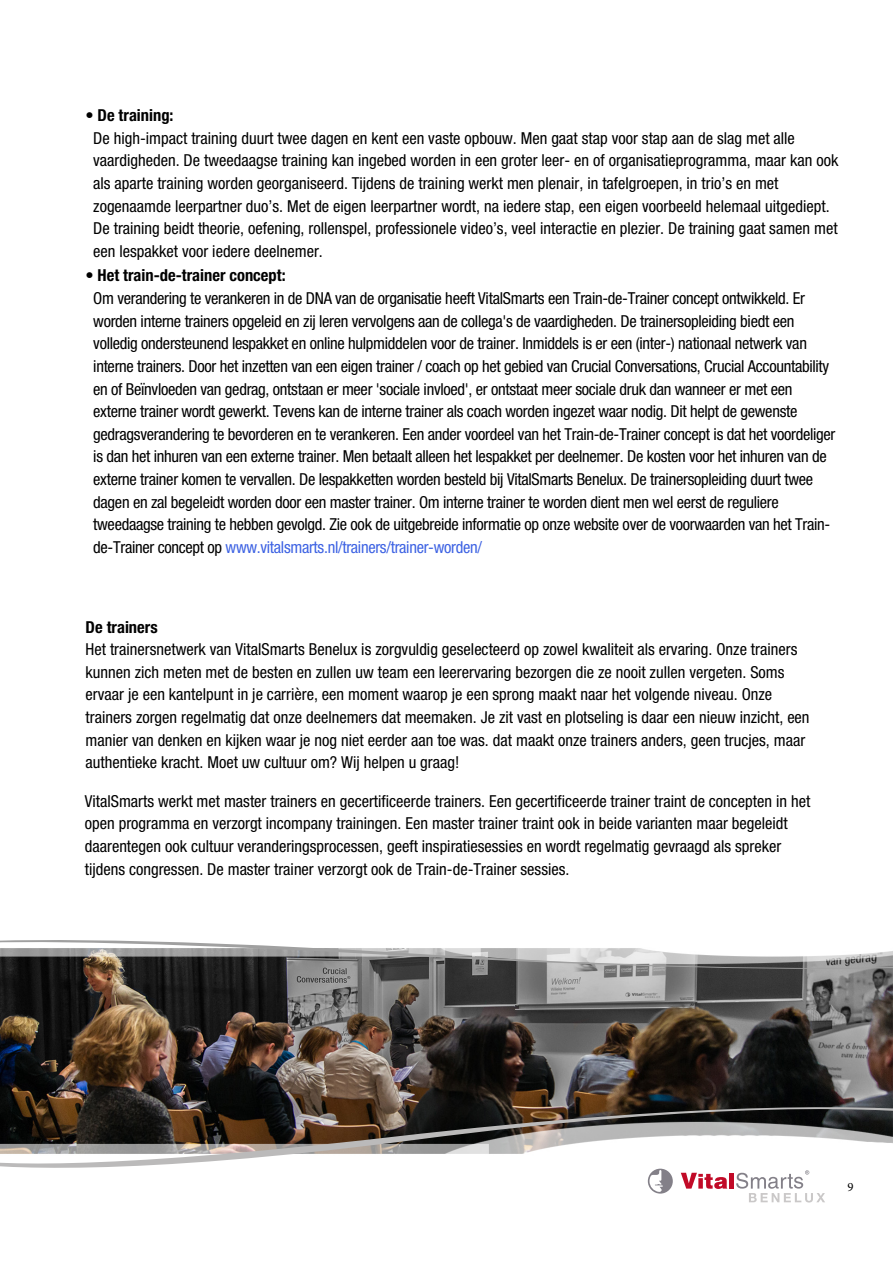
<style>
.page{position:relative;width:893px;height:1263px;background:#fff}
.page>*{position:absolute;margin:0;border:0;box-sizing:border-box;transform-origin:0 0}
.t1{font:condensed 16.5px/22.6px "Helvetica Neue LT Std";color:#000}
.t2{font:condensed 16.5px/22.6px "Helvetica Neue LT Std";letter-spacing:-.02em;color:#000}
.t3{font:700 condensed 16.5px "Helvetica Neue LT Std";color:#000}
.t4{font:12.75px "Minion Pro";color:#000}
.s1{font-weight:700}
.s2{color:#3e63e3}
</style>
<div class="page">
<img style="left:0;top:972px;width:892px;height:231px">
<div style="left:648px;top:1169px;width:25px;height:24px;background:#838088;border-radius:50%"></div>
<svg style="left:649px;top:1177px;width:14px;height:15px"></svg>
<svg style="left:681px;top:1177px;width:46px;height:12px"></svg>
<div style="left:729px;top:1173px;width:5px;height:15px;background:#c10a27"></div>
<svg style="left:736px;top:1177px;width:89px;height:25px"></svg>
<svg style="left:0;top:1100px;width:893px;height:77px"></svg>
<svg style="left:0;top:940px;width:892px;height:32px"></svg>
<p class="t1" style="left:93px;top:104px;width:746px;text-indent:-8px">• <span class="s1">De training:<br></span>De high-impact training duurt twee dagen en kent een vaste opbouw. Men gaat stap voor stap aan de slag met alle vaardigheden. De tweedaagse training kan ingebed worden in een groter leer- en of organisatieprogramma, maar kan ook als aparte training worden georganiseerd. Tijdens de training werkt men plenair, in tafelgroepen, in trio’s en met zogenaamde leerpartner duo’s. Met de eigen leerpartner wordt, na iedere stap, een eigen voorbeeld helemaal uitgediept.<br>De training beidt theorie, oefening, rollenspel, professionele video’s, veel interactie en plezier. De training gaat samen met een lespakket voor iedere deelnemer.</p>
<p class="t2" style="left:93px;top:264px;width:744px;text-indent:-8px">• <span class="s1">Het train-de-trainer concept:<br></span>Om verandering te verankeren in de DNA van de organisatie heeft VitalSmarts een Train-de-Trainer concept ontwikkeld. Er worden interne trainers opgeleid en zij leren vervolgens aan de collega's de vaardigheden. De trainersopleiding biedt een volledig ondersteunend lespakket en online hulpmiddelen voor de trainer. Inmiddels is er een (inter-) nationaal netwerk van interne trainers. Door het inzetten van een eigen trainer / coach op het gebied van Crucial Conversations, Crucial Accountability en of Beïnvloeden van gedrag, ontstaan er meer 'sociale invloed', er ontstaat meer sociale druk dan wanneer er met een externe trainer wordt gewerkt. Tevens kan de interne trainer als coach worden ingezet waar nodig. Dit helpt de gewenste gedragsverandering te bevorderen en te verankeren. Een ander voordeel van het Train-de-Trainer concept is dat het voordeliger is dan het inhuren van een externe trainer. Men betaalt alleen het lespakket per deelnemer. De kosten voor het inhuren van de externe trainer komen te vervallen. De lespakketten worden besteld bij VitalSmarts Benelux. De trainersopleiding duurt twee dagen en zal begeleidt worden door een master trainer. Om interne trainer te worden dient men wel eerst de reguliere tweedaagse training te hebben gevolgd. Zie ook de uitgebreide informatie op onze website over de voorwaarden van het Train&shy;de-Trainer concept op <span class="s2">www.vitalsmarts.nl/trainers/trainer-worden/</span></p>
<p class="t3" style="left:86px;top:617px;width:74px">De trainers</p>
<p class="t1" style="left:86px;top:638px;width:725px">Het trainersnetwerk van VitalSmarts Benelux is zorgvuldig geselecteerd op zowel kwaliteit als ervaring. Onze trainers kunnen zich meten met de besten en zullen uw team een leerervaring bezorgen die ze nooit zullen vergeten. Soms ervaar je een kantelpunt in je carrière, een moment waarop je een sprong maakt naar het volgende niveau. Onze trainers zorgen regelmatig dat onze deelnemers dat meemaken. Je zit vast en plotseling is daar een nieuw inzicht, een manier van denken en kijken waar je nog niet eerder aan toe was. dat maakt onze trainers anders, geen trucjes, maar authentieke kracht. Moet uw cultuur om? Wij helpen u graag!</p>
<p class="t1" style="left:85px;top:789px;width:727px">VitalSmarts werkt met master trainers en gecertificeerde trainers. Een gecertificeerde trainer traint de concepten in het open programma en verzorgt incompany trainingen. Een master trainer traint ook in beide varianten maar begeleidt daarentegen ook cultuur veranderingsprocessen, geeft inspiratiesessies en wordt regelmatig gevraagd als spreker tijdens congressen. De master trainer verzorgt ook de Train-de-Trainer sessies.</p>
<p class="t4" style="left:847px;top:1179px;width:8px">9</p>
</div>
